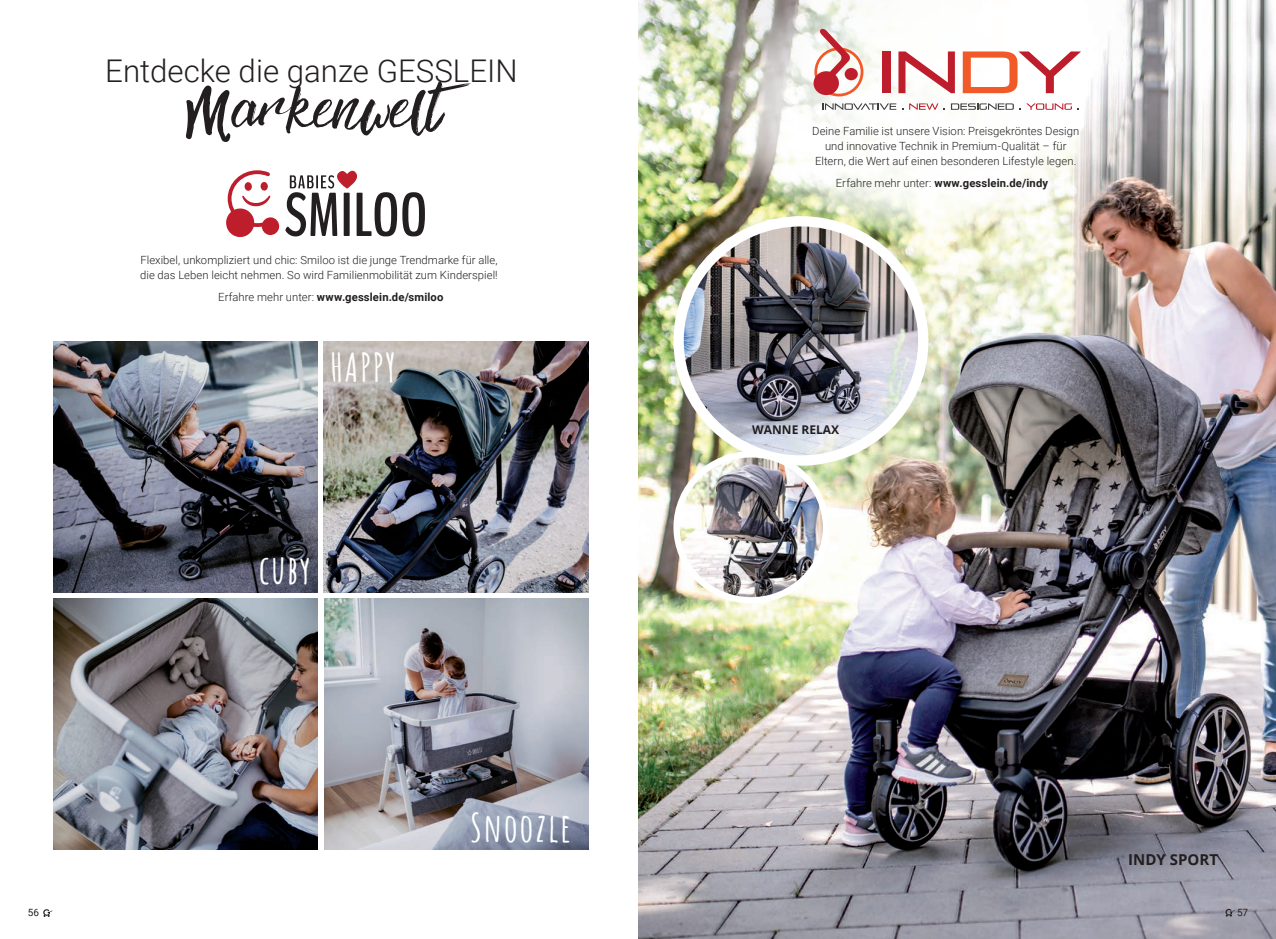
<style>
.page{position:relative;width:1276px;height:939px;background:#fff}
.page>*{position:absolute;margin:0;border:0;box-sizing:border-box;transform-origin:0 0}
.t1{font:54.5px "Rebel";color:#231f20}
.t2{font:700 39px "Amatic SC";letter-spacing:.04em;color:#fff}
.t3{font:300 31.25px "Roboto";color:#231f20}
.t4{font:700 15px "Open Sans";color:#231f20}
.t5{font:700 12px "Open Sans";color:#231f20}
.t6{font:300 11.25px/15px "Roboto";letter-spacing:.005em;color:#231f20}
.t7{font:700 11.25px "Roboto";letter-spacing:.015em;color:#231f20}
.t8{font:10px "Roboto";color:#231f20}
.s1{font-weight:300}
</style>
<div class="page">
<svg style="left:43px;top:909px;width:10px;height:8px"></svg>
<img style="left:638px;top:0;width:638px;height:939px">
<svg style="left:1225px;top:909px;width:9px;height:8px"></svg>
<svg style="left:226px;top:170px;width:199px;height:68px"></svg>
<img style="left:53px;top:341px;width:265px;height:251px">
<img style="left:323px;top:341px;width:265px;height:251px">
<img style="left:53px;top:598px;width:265px;height:252px">
<img style="left:324px;top:598px;width:265px;height:252px">
<img style="left:678px;top:221px;width:245px;height:239px">
<div style="left:673px;top:216px;width:255px;height:250px;border:10px solid #fff;border-radius:50%"></div>
<img style="left:676px;top:454px;width:150px;height:146px">
<div style="left:673px;top:451px;width:156px;height:152px;border:6px solid #fff;border-radius:50%"></div>
<svg style="left:720px;top:0;width:375px;height:241px"></svg>
<svg style="left:822px;top:103px;width:74px;height:7px"></svg>
<svg style="left:909px;top:103px;width:36px;height:7px"></svg>
<svg style="left:951px;top:103px;width:128px;height:7px"></svg>
<div style="left:882px;top:51px;width:8px;height:42px;background:#be1d2c"></div>
<svg style="left:898px;top:51px;width:57px;height:42px"></svg>
<svg style="left:962px;top:51px;width:119px;height:42px"></svg>
<div style="left:814px;top:47px;width:49px;height:49px;border:3px solid #f15929;border-radius:50%"></div>
<div style="left:813px;top:71px;width:26px;height:24px;background:#be1d2c;border-radius:50%"></div>
<div style="left:844px;top:68px;width:14px;height:12px;background:#be1d2c;border-radius:50%"></div>
<svg style="left:819px;top:28px;width:31px;height:56px"></svg>
<h3 class="t3" style="left:105px;top:49px;width:414px">Entdecke die ganze GESSLEIN</h3>
<h1 class="t1" style="left:186px;top:68px;width:290px">Markenwelt</h1>
<p class="t6" style="left:140px;top:252px;width:359px">Flexibel, unkompliziert und chic: Smiloo ist die junge Trendmarke für alle, die das Leben leicht nehmen. So wird Familienmobilität zum Kinderspiel!</p>
<p class="t7" style="left:218px;top:289px;width:227px"><span class="s1">Erfahre mehr unter:</span> www.gesslein.de/smiloo</p>
<h2 class="t2" style="left:330px;top:338px;width:67px">HAPPY</h2>
<h2 class="t2" style="left:259px;top:539px;width:53px">cuby</h2>
<h2 class="t2" style="left:470px;top:798px;width:103px">Snoozle</h2>
<p class="t6" style="left:812px;top:123px;width:268px;text-align:center">Deine Familie ist unsere Vision: Preisgekröntes Design und innovative Technik in Premium-Qualität – für<br>Eltern, die Wert auf einen besonderen Lifestyle legen.</p>
<p class="t7" style="left:835px;top:175px;width:214px"><span class="s1">Erfahre mehr unter:</span> www.gesslein.de/indy</p>
<p class="t5" style="left:752px;top:422px;width:88px">WANNE RELAX</p>
<h3 class="t4" style="left:1128px;top:849px;width:91px">INDY SPORT</h3>
<p class="t8" style="left:28px;top:906px;width:13px">56</p>
<p class="t8" style="left:1237px;top:906px;width:13px">57</p>
</div>
